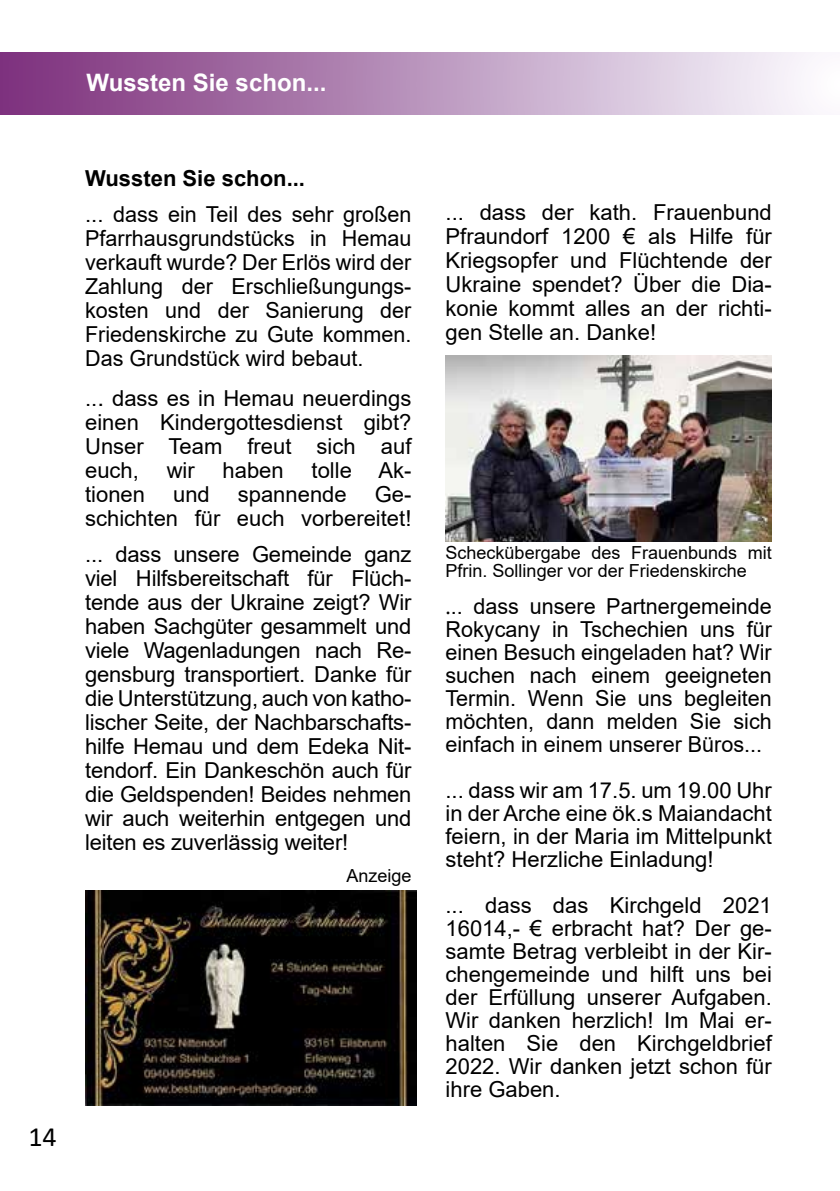
<style>
.page{position:relative;width:840px;height:1191px;background:#fff}
.page>*{position:absolute;margin:0;border:0;box-sizing:border-box;transform-origin:0 0}
.t1{font:28px "Calibri";color:#000}
.t2{font:700 24px "Arial";color:#fff}
.t3{font:22px/24px "Arial";color:#000;text-align:justify}
.t4{font:700 22px "Arial";color:#000}
.t5{font:18px/18px "Arial";color:#000}
.s1{font-size:24px}
.s2{font-family:"Minion Pro";font-size:24px}
</style>
<div class="page">
<div style="left:0;top:52px;width:839px;height:63px;background:linear-gradient(to right,#7b2d7a,#fcfeff)"></div>
<img style="left:445px;top:355px;width:326px;height:186px">
<img style="left:85px;top:890px;width:331px;height:216px">
<p class="t2" style="left:86px;top:66px;width:241px">Wussten Sie schon...</p>
<p class="t4" style="left:85px;top:163px;width:221px">Wussten Sie schon...</p>
<p class="t3" style="left:85px;top:202px;width:327px">... dass ein Teil des sehr großen Pfarrhausgrundstücks in Hemau verkauft wurde? Der Erlös wird der Zahlung der Erschließungungs&shy;kosten und der Sanierung der Friedenskirche zu Gute kommen.<br>Das Grundstück wird bebaut.</p>
<p class="t3" style="left:85px;top:386px;width:327px">..<span class="s1">.</span> dass es in Hemau neuerdings einen Kindergottesdienst gibt?<br>Unser Team freut sich auf euch,</p>
<p class="t3" style="left:167px;top:458px;width:30px">wir</p>
<p class="t3" style="left:222px;top:458px;width:63px">haben</p>
<p class="t3" style="left:311px;top:458px;width:101px">tolle Ak-</p>
<p class="t3" style="left:85px;top:482px;width:327px;text-align:right">Ge-<br>schichten für euch vorbereitet!</p>
<p class="t3" style="left:85px;top:542px;width:327px">... dass unsere Gemeinde ganz viel Hilfsbereitschaft für Flüch&shy;tende aus der Ukraine zeigt? Wir haben Sachgüter gesammelt und viele Wagenladungen nach Re&shy;gensburg transportiert. Danke für die Unterstützung, auch von katho&shy;lischer Seite, der Nachbarschafts&shy;hilfe Hemau und dem Edeka Nit&shy;tendorf. Ein Dankeschön auch für die Geldspenden! Beides nehmen wir auch weiterhin entgegen und leiten es zuverlässig weiter!</p>
<p class="t3" style="left:85px;top:482px;width:61px">tionen</p>
<p class="t3" style="left:173px;top:482px;width:38px">und</p>
<p class="t3" style="left:238px;top:482px;width:110px">spannende</p>
<p class="t5" style="left:346px;top:866px;width:67px">Anzeige</p>
<p class="t1" style="left:28px;top:1117px;width:30px">14</p>
<p class="t3" style="left:445px;top:200px;width:328px">... dass der kath. Frauenbund Pfraundorf 1200 € als Hilfe für Kriegsopfer und Flüchtende der Ukraine spendet? Über die Dia&shy;konie kommt alles an der richti&shy;gen Stelle an. Danke!</p>
<p class="t5" style="left:445px;top:543px;width:327px">Scheckübergabe des Frauenbunds mit<br>Pfrin. Sollinger vor der Friedenskirche</p>
<p class="t3" style="left:445px;top:595px;width:327px;line-height:23px"><span class="s2">.</span>.. dass unsere Partnergemeinde Rokycany in Tschechien uns für einen Besuch eingeladen hat? Wir suchen nach einem geeigneten Termin. Wenn Sie uns begleiten möchten, dann melden Sie sich einfach in einem unserer Büros...</p>
<p class="t3" style="left:445px;top:779px;width:327px;line-height:23px">... dass wir am 17.5. um 19.00 Uhr in der Arche eine ök.s Maiandacht feiern, in der Maria im Mittelpunkt steht? Herzliche Einladung!</p>
<p class="t3" style="left:445px;top:894px;width:327px;line-height:23px">... dass das Kirchgeld 2021<br>16014,- € erbracht hat? Der ge&shy;samte Betrag verbleibt in der Kir&shy;chengemeinde und hilft uns bei der Erfüllung unserer Aufgaben.<br>Wir danken herzlich! Im Mai er&shy;halten Sie den Kirchgeldbrief 2022. Wir danken jetzt schon für ihre Gaben.</p>
</div>
